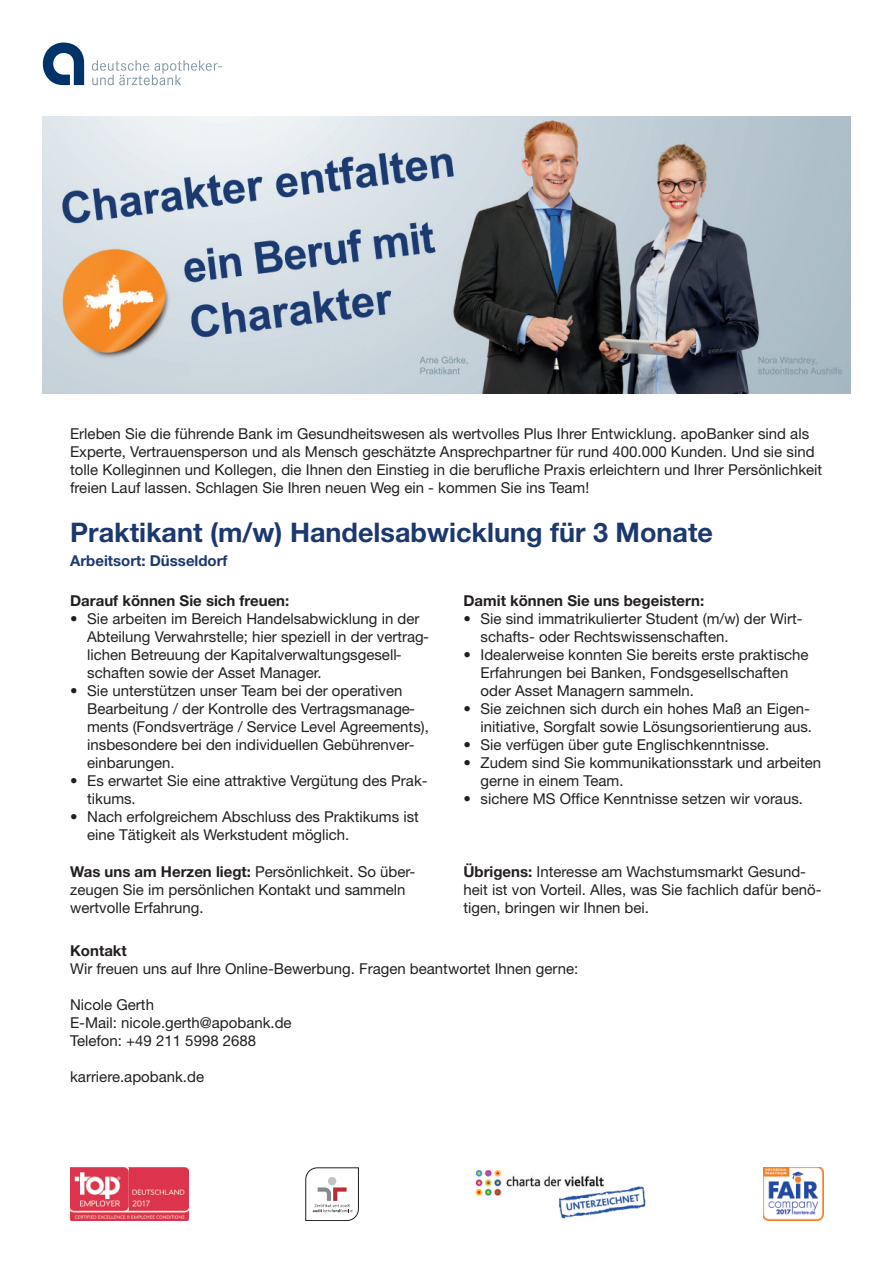
<style>
.page{position:relative;width:893px;height:1263px;background:#fff}
.page>*{position:absolute;margin:0;border:0;box-sizing:border-box;transform-origin:0 0}
.t1{font:700 27px "Helvetica Neue LT Com";color:#1c396f}
.t2{font:15px/18px "Helvetica Neue LT Com";color:#231f20}
.t3{font:700 15px "Helvetica Neue LT Com";color:#231f20}
.t4{font:700 15px "Helvetica Neue LT Com";color:#1c396f}
.s1{font-weight:700}
</style>
<div class="page">
<svg style="left:43px;top:43px;width:41px;height:42px"></svg>
<svg style="left:92px;top:60px;width:130px;height:25px"></svg>
<img style="left:43px;top:117px;width:807px;height:276px">
<img style="left:70px;top:1167px;width:119px;height:53px">
<svg style="left:305px;top:1167px;width:54px;height:53px"></svg>
<img style="left:475px;top:1170px;width:171px;height:49px">
<img style="left:763px;top:1167px;width:60px;height:53px">
<p class="t2" style="left:70px;top:424px;width:754px">Erleben Sie die führende Bank im Gesundheitswesen als wertvolles Plus Ihrer Entwicklung. apoBanker sind als Experte, Vertrauensperson und als Mensch geschätzte Ansprechpartner für rund 400.000 Kunden. Und sie sind tolle Kolleginnen und Kollegen, die Ihnen den Einstieg in die berufliche Praxis erleichtern und Ihrer Persönlichkeit freien Lauf lassen. Schlagen Sie Ihren neuen Weg ein - kommen Sie ins Team!</p>
<h1 class="t1" style="left:70px;top:515px;width:644px">Praktikant (m/w) Handelsabwicklung für 3 Monate</h1>
<p class="t4" style="left:70px;top:551px;width:159px">Arbeitsort: Düsseldorf</p>
<p class="t3" style="left:70px;top:591px;width:221px">Darauf können Sie sich freuen:</p>
<p class="t2" style="left:87px;top:609px;width:343px;text-indent:-17px">• Sie arbeiten im Bereich Handelsabwicklung in der Abteilung Verwahrstelle; hier speziell in der vertrag&shy;lichen Betreuung der Kapitalverwaltungsgesell&shy;schaften sowie der Asset Manager.</p>
<p class="t2" style="left:87px;top:681px;width:343px;text-indent:-17px">• Sie unterstützen unser Team bei der operativen Bearbeitung / der Kontrolle des Vertragsmanage&shy;ments (Fondsverträge / Service Level Agreements), insbesondere bei den individuellen Gebührenver&shy;einbarungen.</p>
<p class="t2" style="left:87px;top:771px;width:342px;text-indent:-17px">• Es erwartet Sie eine attraktive Vergütung des Prak&shy;tikums.</p>
<p class="t2" style="left:87px;top:807px;width:333px;text-indent:-17px">• Nach erfolgreichem Abschluss des Praktikums ist eine Tätigkeit als Werkstudent möglich.</p>
<p class="t3" style="left:463px;top:591px;width:242px">Damit können Sie uns begeistern:</p>
<p class="t2" style="left:480px;top:609px;width:324px;text-indent:-17px">• Sie sind immatrikulierter Student (m/w) der Wirt&shy;schafts- oder Rechtswissenschaften.</p>
<p class="t2" style="left:480px;top:645px;width:330px;text-indent:-17px">• Idealerweise konnten Sie bereits erste praktische<br>Erfahrungen bei Banken, Fondsgesellschaften oder Asset Managern sammeln.</p>
<p class="t2" style="left:463px;top:699px;width:350px;text-align:right">• Sie zeichnen sich durch ein hohes Maß an Eigen&shy;initiative, Sorgfalt sowie Lösungsorientierung aus.</p>
<p class="t2" style="left:463px;top:735px;width:307px">• Sie verfügen über gute Englischkenntnisse.</p>
<p class="t2" style="left:480px;top:753px;width:342px;text-indent:-17px">• Zudem sind Sie kommunikationsstark und arbeiten gerne in einem Team.</p>
<p class="t2" style="left:463px;top:789px;width:341px">• sichere MS Office Kenntnisse setzen wir voraus.</p>
<p class="t2" style="left:70px;top:862px;width:347px"><span class="s1">Was uns am Herzen liegt:</span> Persönlichkeit. So über&shy;zeugen Sie im persönlichen Kontakt und sammeln wertvolle Erfahrung.</p>
<p class="t2" style="left:463px;top:862px;width:360px"><span class="s1">Übrigens:</span> Interesse am Wachstumsmarkt Gesund&shy;heit ist von Vorteil. Alles, was Sie fachlich dafür benö&shy;tigen, bringen wir Ihnen bei.</p>
<p class="t3" style="left:70px;top:941px;width:58px">Kontakt</p>
<p class="t2" style="left:70px;top:959px;width:510px">Wir freuen uns auf Ihre Online-Bewerbung. Fragen beantwortet Ihnen gerne:</p>
<p class="t2" style="left:70px;top:995px;width:223px">Nicole Gerth<br>E-Mail: nicole.gerth@apobank.de<br>Telefon: +49 211 5998 2688</p>
<p class="t2" style="left:70px;top:1067px;width:135px">karriere.apobank.de</p>
</div>
